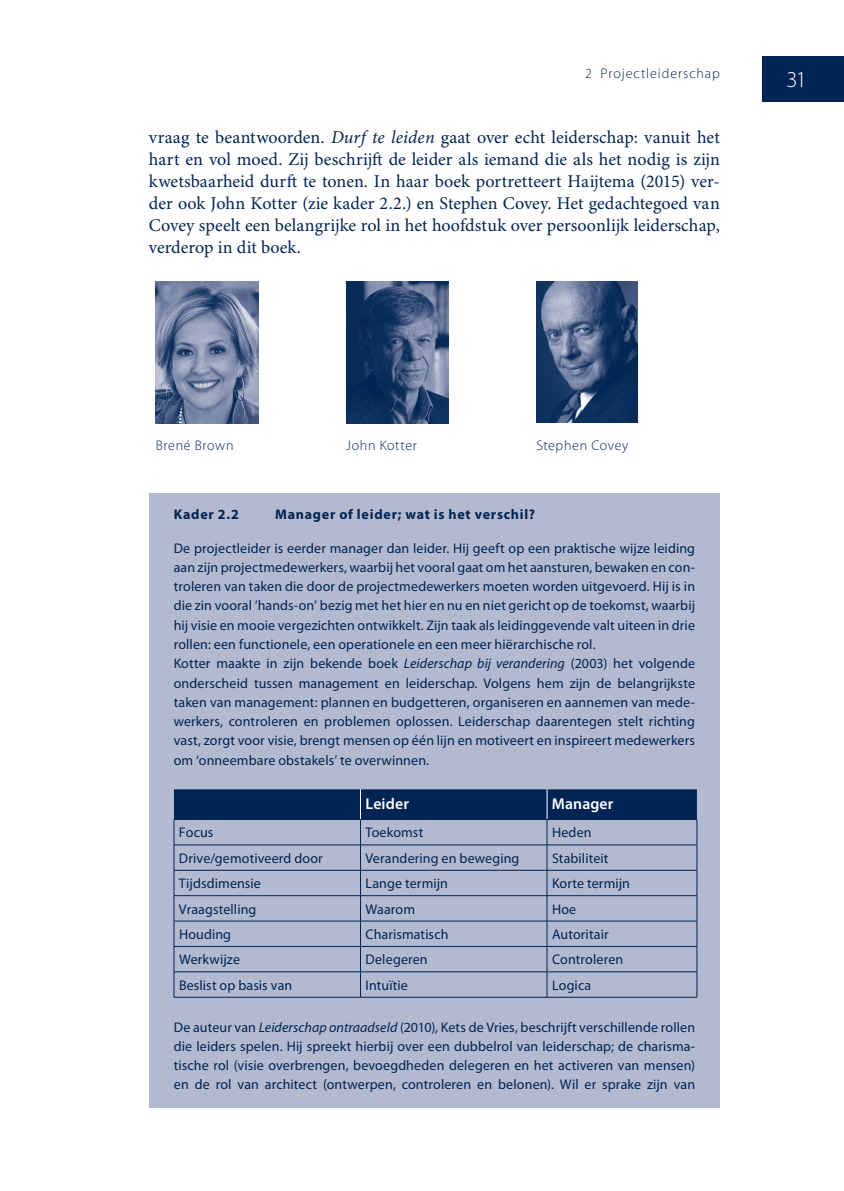
<style>
.page{position:relative;width:844px;height:1191px;background:#fff}
.page>*{position:absolute;margin:0;border:0;box-sizing:border-box;transform-origin:0 0}
.t1{font:300 22.75px "Myriad Pro";color:#fff}
.t2{font:18.03px/21.9px "Minion Pro";color:#002453;text-align:justify}
.t3{font:600 15.75px "Myriad Pro";letter-spacing:.01em;color:#fff}
.t4{font:14px/19.2px "Myriad Pro";letter-spacing:.01em;color:#002453}
.t5{font:300 14px "Myriad Pro";letter-spacing:.05em;color:#002453}
.t6{font:700 14px "Myriad Pro";letter-spacing:.055em;color:#002453}
.s1{font-style:italic}
</style>
<div class="page">
<div style="left:761px;top:56px;width:82px;height:45px;background:#002453"></div>
<div style="left:149px;top:493px;width:570px;height:44px;background:#b3b9ce"></div>
<div style="left:149px;top:527px;width:570px;height:140px;background:#b3b9ce"></div>
<div style="left:149px;top:643px;width:570px;height:363px;background:#b3b9ce"></div>
<div style="left:149px;top:1006px;width:570px;height:101px;background:#b3b9ce"></div>
<img style="left:156px;top:282px;width:102px;height:141px">
<img style="left:346px;top:282px;width:102px;height:141px">
<img style="left:536px;top:282px;width:101px;height:141px">
<svg style="left:174px;top:789px;width:523px;height:208px"></svg>
<hr style="left:174px;top:997px;width:186px;height:1px;background:#002453">
<hr style="left:360px;top:997px;width:187px;height:1px;background:#002453">
<hr style="left:547px;top:997px;width:150px;height:1px;background:#002453">
<p class="t5" style="left:585px;top:65px;width:136px">2 Projectleiderschap</p>
<h1 class="t1" style="left:786px;top:66px;width:22px">31</h1>
<p class="t2" style="left:149px;top:127px;width:572px">vraag te beantwoorden. <span class="s1">Durf te leiden</span> gaat over echt leiderschap: vanuit het hart en vol moed. Zij beschrijft de leider als iemand die als het nodig is zijn kwetsbaarheid durft te tonen. In haar boek portretteert Haijtema (2015) ver&shy;der ook John Kotter (zie kader 2.2.) en Stephen Covey. Het gedachtegoed van Covey speelt een belangrijke rol in het hoofdstuk over persoonlijk leiderschap, verderop in dit boek.</p>
<p class="t5" style="left:156px;top:436px;width:79px">Brené Brown</p>
<p class="t5" style="left:346px;top:436px;width:72px">John Kotter</p>
<p class="t5" style="left:536px;top:436px;width:93px">Stephen Covey</p>
<p class="t6" style="left:174px;top:505px;width:67px">Kader 2.2</p>
<p class="t6" style="left:275px;top:505px;width:261px">Manager of leider; wat is het verschil?</p>
<p class="t4" style="left:174px;top:538px;width:522px">De projectleider is eerder manager dan leider. Hij geeft op een praktische wijze leiding aan zijn projectmedewerkers, waarbij het vooral gaat om het aansturen, bewaken en con&shy;troleren van taken die door de projectmedewerkers moeten worden uitgevoerd. Hij is in die zin vooral ‘hands-on’ bezig met het hier en nu en niet gericht op de toekomst, waarbij hij visie en mooie vergezichten ontwikkelt. Zijn taak als leidinggevende valt uiteen in drie rollen: een functionele, een operationele en een meer hiërarchische rol.<br>Kotter maakte in zijn bekende boek <span class="s1">Leiderschap bij verandering</span> (2003) het volgende onderscheid tussen management en leiderschap. Volgens hem zijn de belangrijkste taken van management: plannen en budgetteren, organiseren en aannemen van mede&shy;werkers, controleren en problemen oplossen. Leiderschap daarentegen stelt richting vast, zorgt voor visie, brengt mensen op één lijn en motiveert en inspireert medewerkers om ‘onneembare obstakels’ te overwinnen.</p>
<p class="t3" style="left:365px;top:793px;width:45px">Leider</p>
<p class="t3" style="left:552px;top:793px;width:63px">Manager</p>
<p class="t4" style="left:179px;top:823px;width:36px">Focus</p>
<p class="t4" style="left:365px;top:823px;width:59px">Toekomst</p>
<p class="t4" style="left:552px;top:823px;width:41px">Heden</p>
<p class="t4" style="left:179px;top:848px;width:145px">Drive/gemotiveerd door</p>
<p class="t4" style="left:365px;top:848px;width:155px">Verandering en beweging</p>
<p class="t4" style="left:552px;top:848px;width:58px">Stabiliteit</p>
<p class="t4" style="left:179px;top:873px;width:83px">Tijdsdimensie</p>
<p class="t4" style="left:365px;top:873px;width:84px">Lange termijn</p>
<p class="t4" style="left:552px;top:873px;width:79px">Korte termijn</p>
<p class="t4" style="left:179px;top:899px;width:79px">Vraagstelling</p>
<p class="t4" style="left:365px;top:899px;width:51px">Waarom</p>
<p class="t4" style="left:552px;top:899px;width:26px">Hoe</p>
<p class="t4" style="left:179px;top:924px;width:54px">Houding</p>
<p class="t4" style="left:365px;top:924px;width:84px">Charismatisch</p>
<p class="t4" style="left:552px;top:924px;width:58px">Autoritair</p>
<p class="t4" style="left:179px;top:950px;width:62px">Werkwijze</p>
<p class="t4" style="left:365px;top:950px;width:64px">Delegeren</p>
<p class="t4" style="left:552px;top:950px;width:73px">Controleren</p>
<p class="t4" style="left:179px;top:975px;width:115px">Beslist op basis van</p>
<p class="t4" style="left:365px;top:975px;width:44px">Intuïtie</p>
<p class="t4" style="left:552px;top:975px;width:41px">Logica</p>
<p class="t4" style="left:174px;top:1017px;width:522px;text-align:justify">De auteur van <span class="s1">Leiderschap ontraadseld</span> (2010), Kets de Vries, beschrijft verschillende rollen die leiders spelen. Hij spreekt hierbij over een dubbelrol van leiderschap; de charisma&shy;tische rol (visie overbrengen, bevoegdheden delegeren en het activeren van mensen) en de rol van architect (ontwerpen, controleren en belonen). Wil er sprake zijn van</p>
</div>
